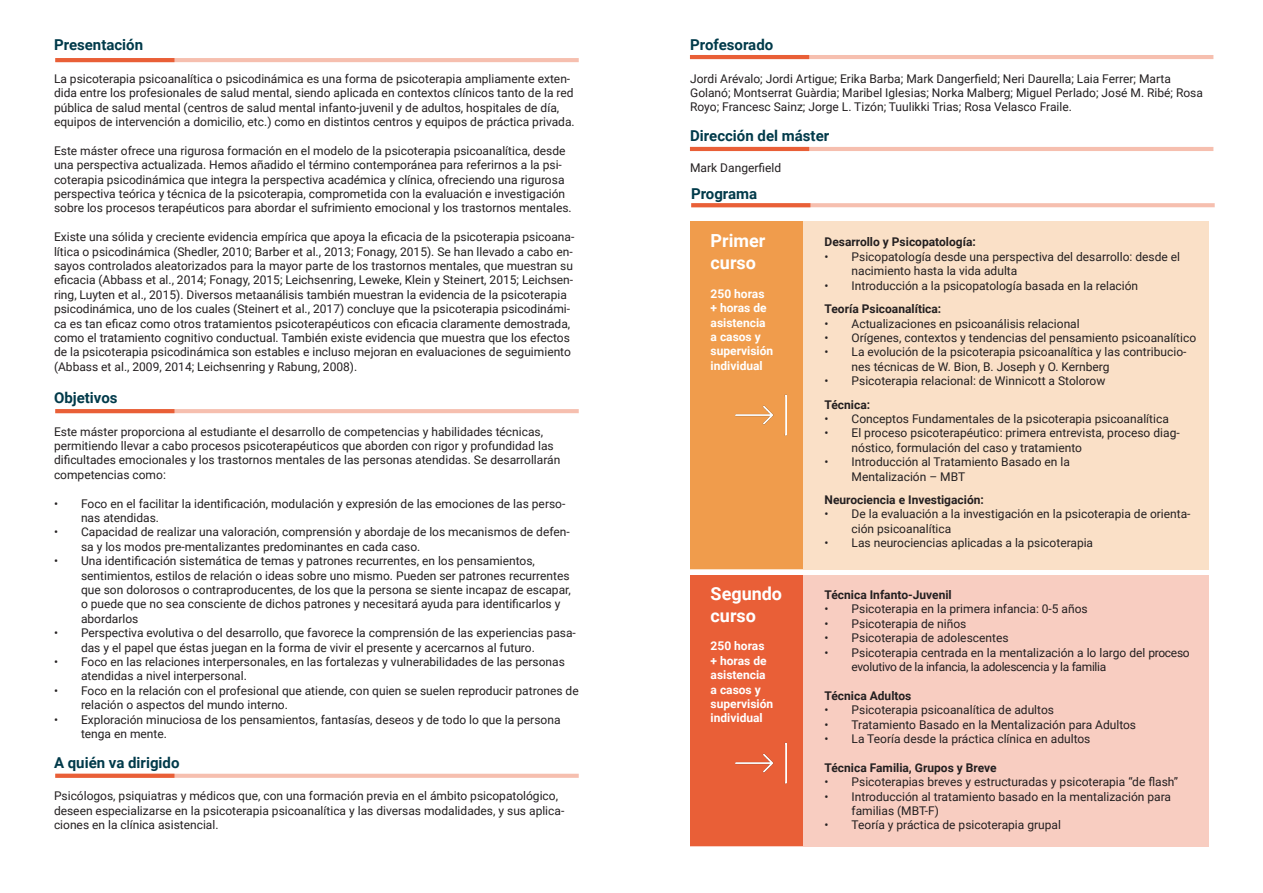
<style>
.page{position:relative;width:1263px;height:893px;background:#fff}
.page>*{position:absolute;margin:0;border:0;box-sizing:border-box;transform-origin:0 0}
.t1{font:700 18px/21.6px "Roboto";color:#fff}
.t2{font:700 15px "Roboto";color:#003a4a}
.t3{font:12px/14.4px "Roboto";color:#231f20}
.t4{font:700 12px "Roboto";color:#231f20}
.t5{font:700 12px/14.4px "Roboto";color:#fff}
.t6{font:12px/14.4px "Roboto";letter-spacing:-.025em;color:#231f20}
</style>
<div class="page">
<hr style="left:55px;top:58px;width:524px;height:4px;background:#f6bfaf">
<hr style="left:55px;top:58px;width:119px;height:4px;background:#e95f37">
<hr style="left:55px;top:409px;width:524px;height:4px;background:#f6bfaf">
<hr style="left:55px;top:409px;width:119px;height:4px;background:#e95f37">
<svg style="left:174px;top:774px;width:405px;height:4px;fill:#f6bfaf"></svg>
<svg style="left:55px;top:774px;width:119px;height:4px"></svg>
<svg style="left:810px;top:203px;width:405px;height:4px;fill:#f6bfaf"></svg>
<svg style="left:691px;top:203px;width:119px;height:4px"></svg>
<div style="left:691px;top:575px;width:518px;height:271px;background:#f8cdc1"></div>
<div style="left:690px;top:575px;width:112px;height:271px;background:#e95f37"></div>
<img style="left:735px;top:742px;width:51px;height:42px">
<div style="left:691px;top:221px;width:518px;height:348px;background:#fae0c7"></div>
<div style="left:690px;top:221px;width:112px;height:348px;background:#f09c4c"></div>
<img style="left:735px;top:394px;width:51px;height:42px">
<hr style="left:690px;top:55px;width:523px;height:4px;background:#f6bfaf">
<hr style="left:690px;top:55px;width:119px;height:4px;background:#e95f37">
<hr style="left:690px;top:147px;width:523px;height:4px;background:#f6bfaf">
<hr style="left:690px;top:147px;width:119px;height:4px;background:#e95f37">
<p class="t2" style="left:54px;top:35px;width:91px">Presentación</p>
<p class="t3" style="left:54px;top:71px;width:522px">La psicoterapia psicoanalítica o psicodinámica es una forma de psicoterapia ampliamente exten&shy;dida entre los profesionales de salud mental, siendo aplicada en contextos clínicos tanto de la red pública de salud mental (centros de salud mental infanto-juvenil y de adultos, hospitales de día, equipos de intervención a domicilio, etc.) como en distintos centros y equipos de práctica privada.</p>
<p class="t3" style="left:54px;top:143px;width:519px">Este máster ofrece una rigurosa formación en el modelo de la psicoterapia psicoanalítica, desde una perspectiva actualizada. Hemos añadido el término contemporánea para referirnos a la psi&shy;coterapia psicodinámica que integra la perspectiva académica y clínica, ofreciendo una rigurosa perspectiva teórica y técnica de la psicoterapia, comprometida con la evaluación e investigación sobre los procesos terapéuticos para abordar el sufrimiento emocional y los trastornos mentales.</p>
<p class="t3" style="left:54px;top:229px;width:522px">Existe una sólida y creciente evidencia empírica que apoya la eficacia de la psicoterapia psicoana&shy;lítica o psicodinámica (Shedler, 2010; Barber et al., 2013; Fonagy, 2015). Se han llevado a cabo en&shy;sayos controlados aleatorizados para la mayor parte de los trastornos mentales, que muestran su eficacia (Abbass et al., 2014; Fonagy, 2015; Leichsenring, Leweke, Klein y Steinert, 2015; Leichsen&shy;ring, Luyten et al., 2015). Diversos metaanálisis también muestran la evidencia de la psicoterapia psicodinámica, uno de los cuales (Steinert et al., 2017) concluye que la psicoterapia psicodinámi&shy;ca es tan eficaz como otros tratamientos psicoterapéuticos con eficacia claramente demostrada, como el tratamiento cognitivo conductual. También existe evidencia que muestra que los efectos de la psicoterapia psicodinámica son estables e incluso mejoran en evaluaciones de seguimiento (Abbass et al., 2009, 2014; Leichsenring y Rabung, 2008).</p>
<p class="t2" style="left:54px;top:387px;width:65px">Objetivos</p>
<p class="t3" style="left:54px;top:424px;width:508px">Este máster proporciona al estudiante el desarrollo de competencias y habilidades técnicas, permitiendo llevar a cabo procesos psicoterapéuticos que aborden con rigor y profundidad las dificultades emocionales y los trastornos mentales de las personas atendidas. Se desarrollarán competencias como:</p>
<p class="t3" style="left:81px;top:496px;width:486px;text-indent:-27px">• Foco en el facilitar la identificación, modulación y expresión de las emociones de las perso&shy;nas atendidas.</p>
<p class="t3" style="left:81px;top:524px;width:490px;text-indent:-27px">• Capacidad de realizar una valoración, comprensión y abordaje de los mecanismos de defen&shy;sa y los modos pre-mentalizantes predominantes en cada caso.</p>
<p class="t3" style="left:81px;top:553px;width:491px;text-indent:-27px">• Una identificación sistemática de temas y patrones recurrentes, en los pensamientos, sentimientos, estilos de relación o ideas sobre uno mismo. Pueden ser patrones recurrentes que son dolorosos o contraproducentes, de los que la persona se siente incapaz de escapar, o puede que no sea consciente de dichos patrones y necesitará ayuda para identificarlos y abordarlos</p>
<p class="t3" style="left:81px;top:625px;width:496px;text-indent:-27px">• Perspectiva evolutiva o del desarrollo, que favorece la comprensión de las experiencias pasa&shy;das y el papel que éstas juegan en la forma de vivir el presente y acercarnos al futuro.</p>
<p class="t3" style="left:81px;top:654px;width:485px;text-indent:-27px">• Foco en las relaciones interpersonales, en las fortalezas y vulnerabilidades de las personas atendidas a nivel interpersonal.</p>
<p class="t3" style="left:81px;top:683px;width:499px;text-indent:-27px">• Foco en la relación con el profesional que atiende, con quien se suelen reproducir patrones de relación o aspectos del mundo interno.</p>
<p class="t3" style="left:81px;top:712px;width:481px;text-indent:-27px">• Exploración minuciosa de los pensamientos, fantasías, deseos y de todo lo que la persona tenga en mente.</p>
<p class="t2" style="left:54px;top:752px;width:127px">A quién va dirigido</p>
<p class="t3" style="left:54px;top:788px;width:512px">Psicólogos, psiquiatras y médicos que, con una formación previa en el ámbito psicopatológico, deseen especializarse en la psicoterapia psicoanalítica y las diversas modalidades, y sus aplica&shy;ciones en la clínica asistencial.</p>
<p class="t2" style="left:690px;top:34px;width:85px">Profesorado</p>
<p class="t3" style="left:690px;top:71px;width:514px">Jordi Arévalo; Jordi Artigue; Erika Barba; Mark Dangerfield; Neri Daurella; Laia Ferrer; Marta<br>Golanó; Montserrat Guàrdia; Maribel Iglesias; Norka Malberg; Miguel Perlado; José M. Ribé; Rosa<br>Royo; Francesc Sainz; Jorge L. Tizón; Tuulikki Trias; Rosa Velasco Fraile.</p>
<p class="t2" style="left:690px;top:126px;width:141px">Dirección del máster</p>
<p class="t3" style="left:690px;top:160px;width:92px">Mark Dangerfield</p>
<p class="t2" style="left:691px;top:183px;width:68px">Programa</p>
<p class="t1" style="left:711px;top:229px;width:56px">Primer curso</p>
<p class="t5" style="left:711px;top:286px;width:64px">250 horas + horas de asistencia a casos y supervisión individual</p>
<p class="t1" style="left:711px;top:582px;width:73px">Segundo curso</p>
<p class="t5" style="left:711px;top:638px;width:64px">250 horas + horas de asistencia a casos y supervisión individual</p>
<p class="t4" style="left:824px;top:234px;width:153px">Desarrollo y Psicopatología:</p>
<p class="t3" style="left:851px;top:249px;width:330px;text-indent:-27px">• Psicopatología desde una perspectiva del desarrollo: desde el nacimiento hasta la vida adulta</p>
<p class="t3" style="left:824px;top:278px;width:315px">• Introducción a la psicopatología basada en la relación</p>
<p class="t4" style="left:824px;top:300px;width:118px">Teoría Psicoanalítica:</p>
<p class="t3" style="left:824px;top:316px;width:257px">• Actualizaciones en psicoanálisis relacional</p>
<p class="t3" style="left:824px;top:330px;width:373px">• Orígenes, contextos y tendencias del pensamiento psicoanalítico</p>
<p class="t3" style="left:851px;top:344px;width:336px;text-indent:-27px">• La evolución de la psicoterapia psicoanalítica y las contribucio&shy;nes técnicas de W. Bion, B. Joseph y O. Kernberg</p>
<p class="t3" style="left:824px;top:373px;width:282px">• Psicoterapia relacional: de Winnicott a Stolorow</p>
<p class="t4" style="left:824px;top:396px;width:47px">Técnica:</p>
<p class="t3" style="left:824px;top:411px;width:346px">• Conceptos Fundamentales de la psicoterapia psicoanalítica</p>
<p class="t3" style="left:851px;top:425px;width:330px;text-indent:-27px">• El proceso psicoterapéutico: primera entrevista, proceso diag&shy;nóstico, formulación del caso y tratamiento</p>
<p class="t3" style="left:851px;top:454px;width:220px;text-indent:-27px">• Introducción al Tratamiento Basado en la<br>Mentalización – MBT</p>
<p class="t4" style="left:824px;top:491px;width:161px">Neurociencia e Investigación:</p>
<p class="t3" style="left:851px;top:506px;width:341px;text-indent:-27px">• De la evaluación a la investigación en la psicoterapia de orienta&shy;ción psicoanalítica</p>
<p class="t3" style="left:824px;top:535px;width:270px">• Las neurociencias aplicadas a la psicoterapia</p>
<p class="t4" style="left:824px;top:586px;width:129px">Técnica Infanto-Juvenil</p>
<p class="t3" style="left:824px;top:601px;width:265px">• Psicoterapia en la primera infancia: 0-5 años</p>
<p class="t3" style="left:824px;top:616px;width:143px">• Psicoterapia de niños</p>
<p class="t3" style="left:824px;top:630px;width:186px">• Psicoterapia de adolescentes</p>
<p class="t6" style="left:851px;top:645px;width:340px;text-indent:-27px">• Psicoterapia centrada en la mentalización a lo largo del proceso evolutivo de la infancia, la adolescencia y la familia</p>
<p class="t4" style="left:824px;top:687px;width:88px">Técnica Adultos</p>
<p class="t3" style="left:824px;top:702px;width:231px">• Psicoterapia psicoanalítica de adultos</p>
<p class="t3" style="left:824px;top:717px;width:313px">• Tratamiento Basado en la Mentalización para Adultos</p>
<p class="t3" style="left:824px;top:731px;width:267px">• La Teoría desde la práctica clínica en adultos</p>
<p class="t4" style="left:824px;top:759px;width:174px">Técnica Familia, Grupos y Breve</p>
<p class="t3" style="left:824px;top:774px;width:355px">• Psicoterapias breves y estructuradas y psicoterapia “de flash”</p>
<p class="t3" style="left:851px;top:789px;width:321px;text-indent:-27px">• Introducción al tratamiento basado en la mentalización para familias (MBT-F)</p>
<p class="t3" style="left:824px;top:817px;width:238px">• Teoría y práctica de psicoterapia grupal</p>
</div>
